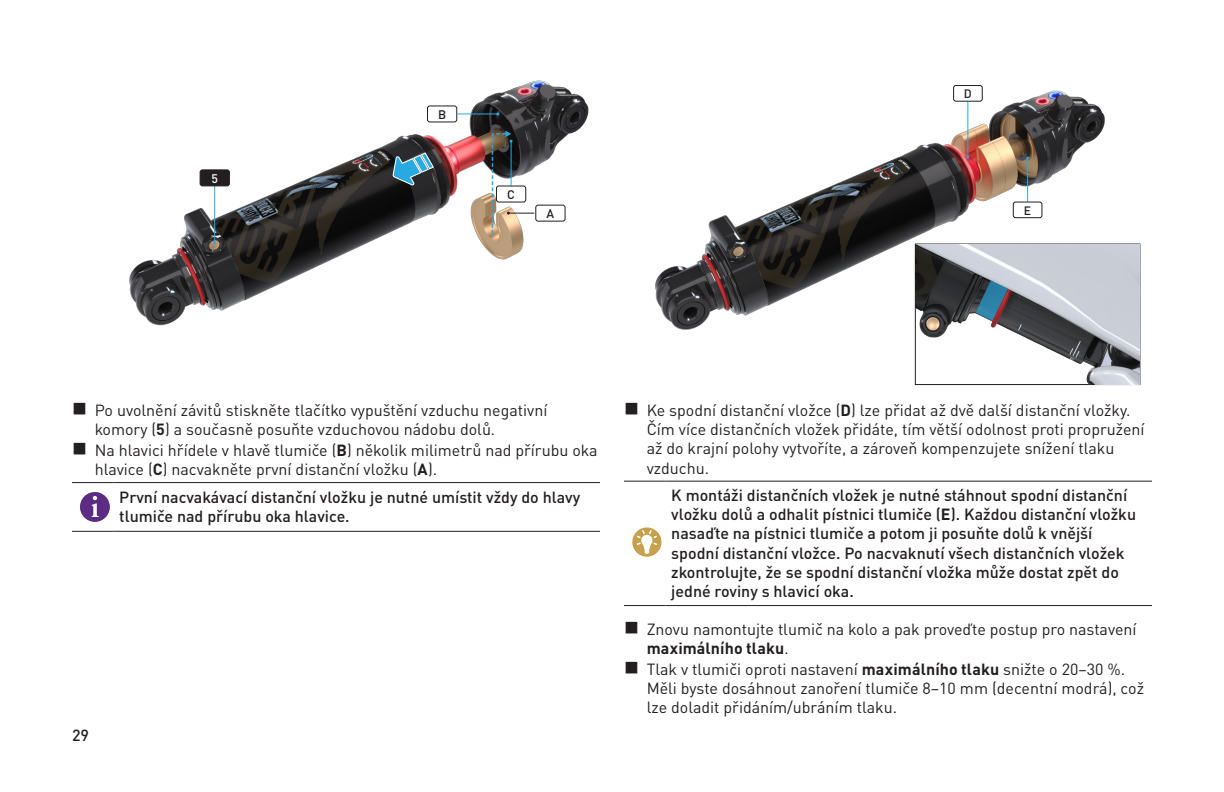
<style>
.page{position:relative;width:1224px;height:792px;background:#fff}
.page>*{position:absolute;margin:0;border:0;box-sizing:border-box;transform-origin:0 0}
.t1{font:16px/19.2px "DIN Pro";color:#231f20}
.TABLE_WARNING{font:500 16px/19.2px "DIN Pro";color:#231f20}
.t2{font:500 12.4px "DIN Pro";color:#231f20}
.t3{font:500 12.4px "DIN Pro";color:#fff}
.t4{font:500 12px "DIN Pro";color:#231f20}
.s1{font-weight:700}
</style>
<div class="page">
<img style="left:129px;top:80px;width:460px;height:246px">
<hr style="left:458px;top:114px;width:40px;height:1px;background:#26aae1">
<svg style="left:392px;top:152px;width:42px;height:33px"></svg>
<svg style="left:491px;top:131px;width:43px;height:104px"></svg>
<div style="left:496px;top:186px;width:30px;height:16px;background:#fff;border-radius:2px"></div>
<div style="left:496px;top:186px;width:30px;height:16px;border:1px solid #231f20;border-radius:2px"></div>
<div style="left:536px;top:205px;width:29px;height:16px;background:#fff;border-radius:2px"></div>
<div style="left:536px;top:205px;width:29px;height:16px;border:1px solid #231f20;border-radius:2px"></div>
<div style="left:427px;top:106px;width:30px;height:16px;background:#fff;border-radius:2px"></div>
<div style="left:427px;top:106px;width:30px;height:16px;border:1px solid #231f20;border-radius:2px"></div>
<hr style="left:214px;top:186px;width:1px;height:57px;background:#26aae1">
<div style="left:200px;top:170px;width:29px;height:16px;background:#231f20;border-radius:2px"></div>
<div style="left:200px;top:170px;width:30px;height:16px;border:1px solid #231f20;border-radius:2px"></div>
<hr style="left:72px;top:482px;width:42px;height:1px;background:#231f20">
<hr style="left:114px;top:482px;width:486px;height:1px;background:#231f20">
<hr style="left:72px;top:531px;width:42px;height:1px;background:#231f20">
<hr style="left:114px;top:531px;width:486px;height:1px;background:#231f20">
<svg style="left:79px;top:491px;width:32px;height:32px"></svg>
<div style="left:80px;top:492px;width:30px;height:30px;background:#5c2c84;border-radius:50%"></div>
<svg style="left:92px;top:496px;width:7px;height:21px"></svg>
<img style="left:655px;top:90px;width:470px;height:296px">
<img style="left:916px;top:244px;width:224px;height:140px">
<svg style="left:976px;top:280px;width:32px;height:41px"></svg>
<hr style="left:1027px;top:158px;width:1px;height:44px;background:#26aae1">
<div style="left:1013px;top:202px;width:29px;height:16px;background:#fff;border-radius:2px"></div>
<div style="left:1013px;top:202px;width:29px;height:16px;border:1px solid #231f20;border-radius:2px"></div>
<hr style="left:968px;top:101px;width:1px;height:56px;background:#26aae1">
<div style="left:954px;top:86px;width:28px;height:15px;background:#fff;border-radius:2px"></div>
<div style="left:953px;top:85px;width:30px;height:16px;border:1px solid #231f20;border-radius:2px"></div>
<hr style="left:624px;top:481px;width:42px;height:1px;background:#231f20">
<hr style="left:666px;top:481px;width:486px;height:1px;background:#231f20">
<hr style="left:624px;top:605px;width:42px;height:1px;background:#231f20">
<hr style="left:666px;top:605px;width:486px;height:1px;background:#231f20">
<svg style="left:632px;top:528px;width:30px;height:29px"></svg>
<svg style="left:637px;top:530px;width:20px;height:24px"></svg>
<p class="t3" style="left:211px;top:168px;width:8px">5</p>
<p class="t2" style="left:438px;top:104px;width:10px">B</p>
<p class="t2" style="left:507px;top:184px;width:9px">C</p>
<p class="t2" style="left:547px;top:203px;width:9px">A</p>
<p class="t4" style="left:964px;top:84px;width:10px">D</p>
<p class="t4" style="left:1024px;top:201px;width:9px">E</p>
<p class="t1" style="left:95px;top:399px;width:454px">Po uvolnění závitů stiskněte tlačítko vypuštění vzduchu negativní komory (<span class="s1">5</span>) a současně posuňte vzduchovou nádobu dolů.</p>
<p class="t1" style="left:95px;top:439px;width:505px">Na hlavici hřídele v hlavě tlumiče (<span class="s1">B</span>) několik milimetrů nad přírubu oka hlavice (<span class="s1">C</span>) nacvakněte první distanční vložku (<span class="s1">A</span>).</p>
<p class="TABLE_WARNING" style="left:119px;top:486px;width:462px">První nacvakávací distanční vložku je nutné umístit vždy do hlavy tlumiče nad přírubu oka hlavice.</p>
<p class="TABLE_WARNING" style="left:72px;top:724px;width:19px">29</p>
<p class="t1" style="left:647px;top:399px;width:499px">Ke spodní distanční vložce (<span class="s1">D</span>) lze přidat až dvě další distanční vložky.<br>Čím více distančních vložek přidáte, tím větší odolnost proti propružení až do krajní polohy vytvoříte, a zároveň kompenzujete snížení tlaku vzduchu.</p>
<p class="TABLE_WARNING" style="left:671px;top:484px;width:466px">K montáži distančních vložek je nutné stáhnout spodní distanční vložku dolů a odhalit pístnici tlumiče (<span class="s1">E</span>). Každou distanční vložku nasaďte na pístnici tlumiče a potom ji posuňte dolů k vnější spodní distanční vložce. Po nacvaknutí všech distančních vložek zkontrolujte, že se spodní distanční vložka může dostat zpět do jedné roviny s hlavicí oka.</p>
<p class="t1" style="left:647px;top:618px;width:491px">Znovu namontujte tlumič na kolo a pak proveďte postup pro nastavení <span class="s1">maximálního tlaku</span>.</p>
<p class="t1" style="left:647px;top:658px;width:499px">Tlak v tlumiči oproti nastavení <span class="s1">maximálního tlaku</span> snižte o 20–30 %.<br>Měli byste dosáhnout zanoření tlumiče 8–10 mm (decentní modrá), což lze doladit přidáním/ubráním tlaku.</p>
</div>
